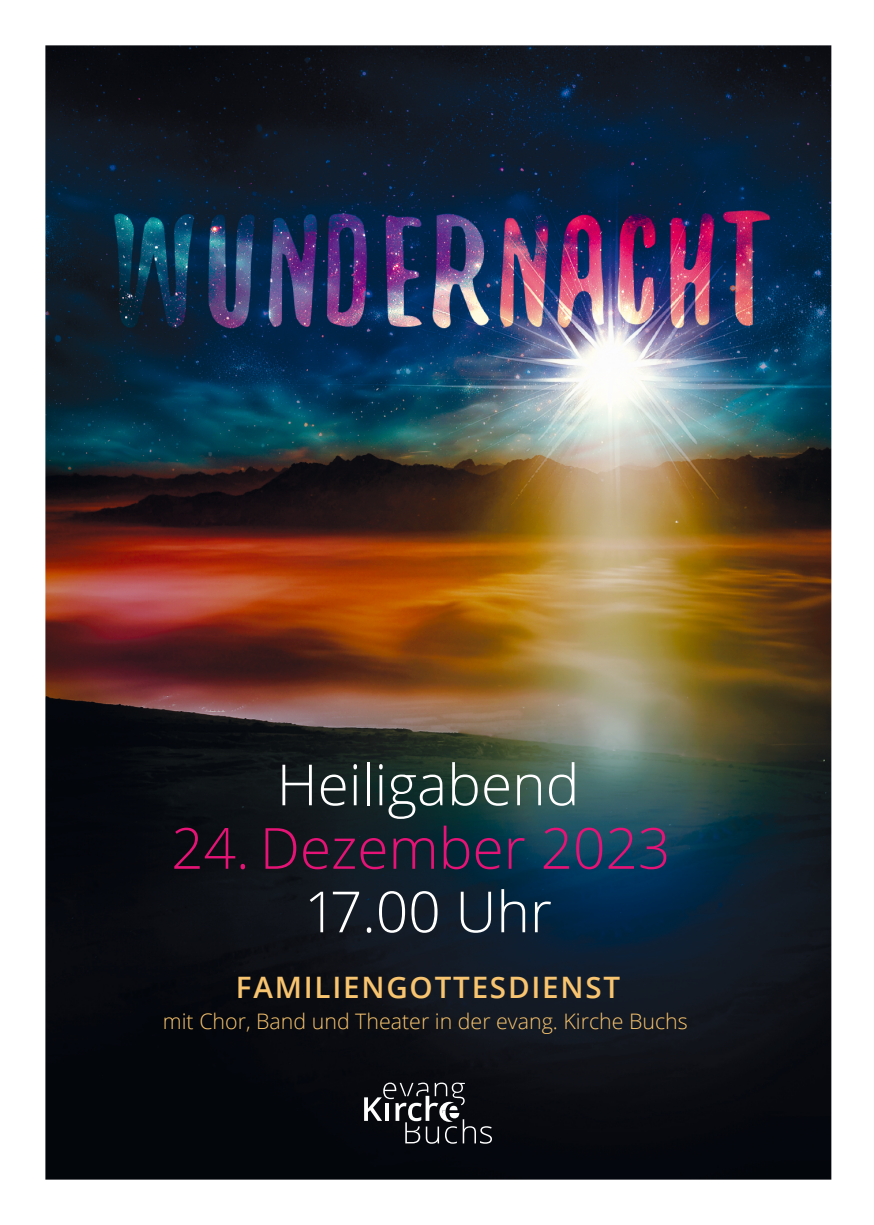
<style>
.page{position:relative;width:874px;height:1225px;background:#fff}
.page>*{position:absolute;margin:0;border:0;box-sizing:border-box;transform-origin:0 0}
.t1{font:300 56.8px "Open Sans";color:#fff}
.t2{font:300 56.8px "Open Sans";color:#e51375}
.t3{font:600 29.6px "Open Sans";letter-spacing:.06em;color:#f8c46f}
.t4{font:300 21.4px "Open Sans";color:#f8c46f}
</style>
<div class="page">
<img style="left:45px;top:45px;width:787px;height:1135px">
<h1 class="t1" style="left:276px;top:745px;width:304px">Heiligabend</h1>
<h1 class="t2" style="left:171px;top:809px;width:500px">24. Dezember 2023</h1>
<h1 class="t1" style="left:304px;top:872px;width:249px">17.00 Uhr</h1>
<h2 class="t3" style="left:236px;top:966px;width:385px">FAMILIENGOTTESDIENST</h2>
<p class="t4" style="left:163px;top:1006px;width:526px">mit Chor, Band und Theater in der evang. Kirche Buchs</p>
</div>
